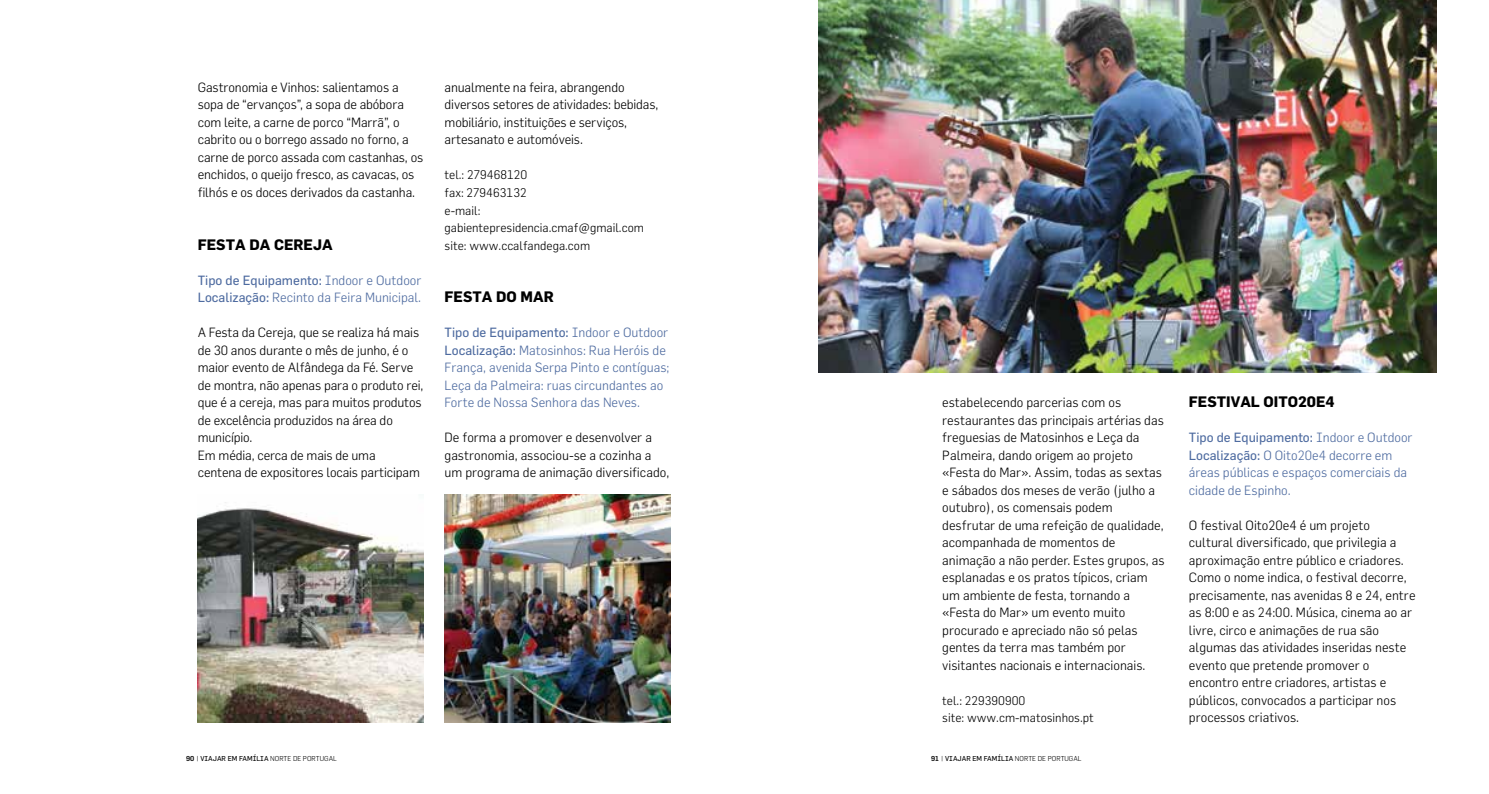
<style>
.page{position:relative;width:1489px;height:794px;background:#fff}
.page>*{position:absolute;margin:0;border:0;box-sizing:border-box;transform-origin:0 0}
.t1{font:700 14.88px "Flama";color:#000}
.t2{font:300 13.12px/17.5px "Flama";color:#000}
.t3{font:300 13.12px/17.5px "Flama";color:#4e6ba0}
.t4{font:300 12.25px/17.5px "Flama";color:#000}
.t5{font:300 7px "Flama";color:#000}
.s1{font-weight:400}
.s2{font-weight:500}
</style>
<div class="page">
<img style="left:198px;top:502px;width:225px;height:220px">
<img style="left:444px;top:494px;width:226px;height:228px">
<img style="left:819px;top:1px;width:617px;height:371px">
<p class="t2" style="left:198px;top:78px;width:227px">Gastronomia e Vinhos: salientamos a sopa de “ervanços”, a sopa de abóbora com leite, a carne de porco “Marrã”, o cabrito ou o borrego assado no forno, a carne de porco assada com castanhas, os enchidos, o queijo fresco, as cavacas, os filhós e os doces derivados da castanha.</p>
<p class="t1" style="left:198px;top:235px;width:136px">FESTA DA CEREJA</p>
<p class="t3" style="left:198px;top:271px;width:225px"><span class="s1">Tipo de Equipamento:</span> Indoor e Outdoor<br><span class="s1">Localização:</span> Recinto da Feira Municipal.</p>
<p class="t2" style="left:198px;top:323px;width:227px">A Festa da Cereja, que se realiza há mais de 30 anos durante o mês de junho, é o maior evento de Alfândega da Fé. Serve de montra, não apenas para o produto rei, que é a cereja, mas para muitos produtos de excelência produzidos na área do município.<br>Em média, cerca de mais de uma<br>centena de expositores locais participam</p>
<p class="t2" style="left:444px;top:78px;width:215px">anualmente na feira, abrangendo diversos setores de atividades: bebidas, mobiliário, instituições e serviços, artesanato e automóveis.</p>
<p class="t4" style="left:444px;top:166px;width:201px">tel.: 279468120<br>fax: 279463132<br>e-mail: gabientepresidencia.cmaf@gmail.com site: www.ccalfandega.com</p>
<p class="t1" style="left:444px;top:288px;width:111px">FESTA DO MAR</p>
<p class="t3" style="left:444px;top:323px;width:226px"><span class="s1">Tipo de Equipamento:</span> Indoor e Outdoor <span class="s1">Localização:</span> Matosinhos: Rua Heróis de França, avenida Serpa Pinto e contíguas; Leça da Palmeira: ruas circundantes ao Forte de Nossa Senhora das Neves.</p>
<p class="t2" style="left:444px;top:428px;width:226px">De forma a promover e desenvolver a gastronomia, associou-se a cozinha a um programa de animação diversificado,</p>
<p class="t2" style="left:942px;top:393px;width:224px">estabelecendo parcerias com os restaurantes das principais artérias das freguesias de Matosinhos e Leça da Palmeira, dando origem ao projeto «Festa do Mar». Assim, todas as sextas e sábados dos meses de verão (julho a outubro), os comensais podem desfrutar de uma refeição de qualidade, acompanhada de momentos de animação a não perder. Estes grupos, as esplanadas e os pratos típicos, criam um ambiente de festa, tornando a «Festa do Mar» um evento muito procurado e apreciado não só pelas gentes da terra mas também por visitantes nacionais e internacionais.</p>
<p class="t4" style="left:942px;top:691px;width:153px">tel.: 229390900<br>site: www.cm-matosinhos.pt</p>
<p class="t5" style="left:186px;top:754px;width:152px"><span class="s2">90</span> | <span class="s1">VIAJAR EM FAMÍLIA</span> NORTE DE PORTUGAL</p>
<p class="t5" style="left:931px;top:754px;width:152px"><span class="s2">91</span> | <span class="s1">VIAJAR EM FAMÍLIA</span> NORTE DE PORTUGAL</p>
<p class="t1" style="left:1188px;top:393px;width:147px">FESTIVAL OITO20E4</p>
<p class="t3" style="left:1188px;top:428px;width:225px"><span class="s1">Tipo de Equipamento:</span> Indoor e Outdoor<br><span class="s1">Localização:</span> O Oito20e4 decorre em áreas públicas e espaços comerciais da cidade de Espinho.</p>
<p class="t2" style="left:1188px;top:516px;width:228px">O festival Oito20e4 é um projeto cultural diversificado, que privilegia a aproximação entre público e criadores.<br>Como o nome indica, o festival decorre, precisamente, nas avenidas 8 e 24, entre as 8:00 e as 24:00. Música, cinema ao ar livre, circo e animações de rua são algumas das atividades inseridas neste evento que pretende promover o encontro entre criadores, artistas e públicos, convocados a participar nos processos criativos.</p>
</div>
